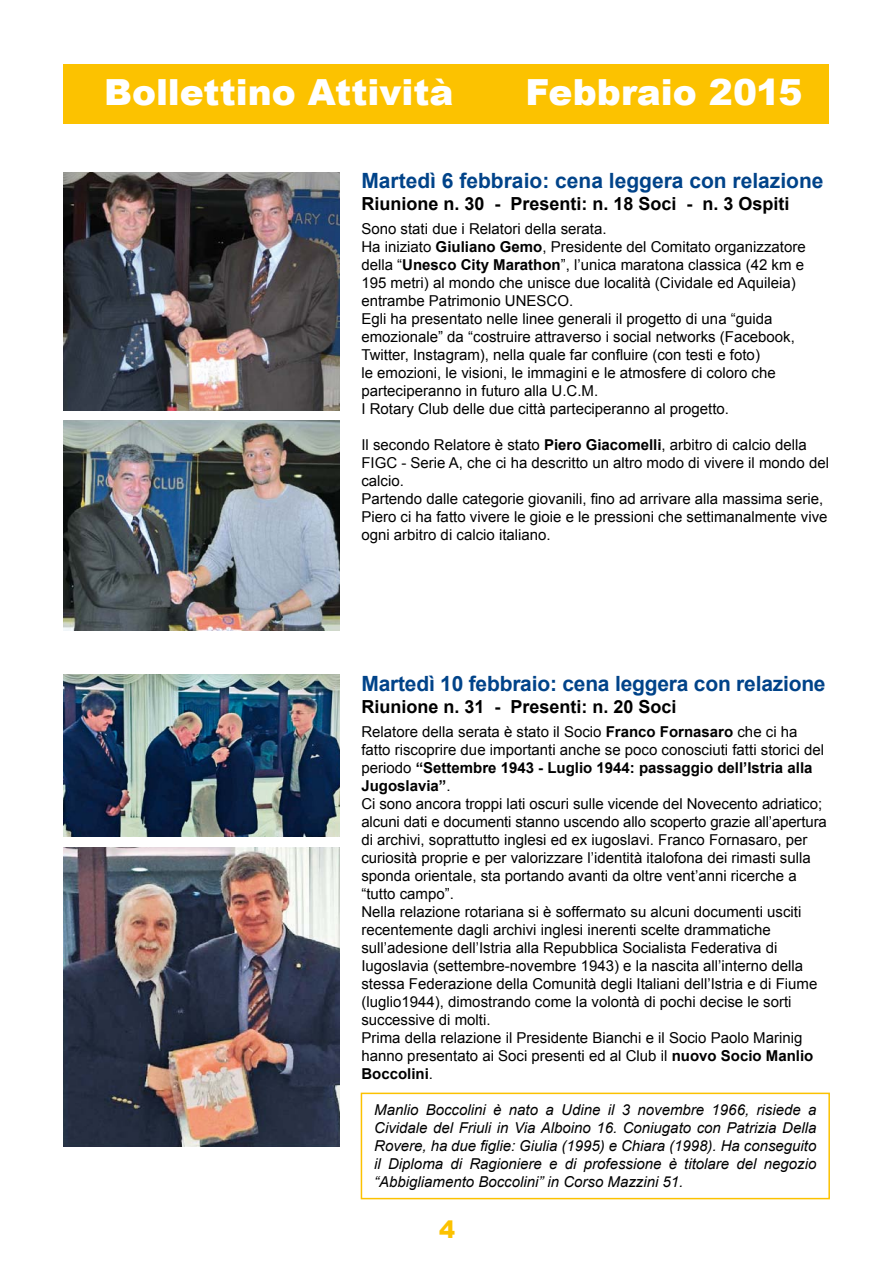
<style>
.page{position:relative;width:893px;height:1263px;background:#fff}
.page>*{position:absolute;margin:0;border:0;box-sizing:border-box;transform-origin:0 0}
.t1{font:900 36px "Arial";color:#fff}
.t2{font:900 24px "Arial";color:#fcc200}
.t3{font:700 21px "Arial";letter-spacing:-.01em;color:#004389}
.t4{font:700 18px "Arial";color:#000}
.t5{font:15px/18px "Arial";color:#000}
.t6{font:italic 15px/18px "Arial";color:#000;text-align:justify}
.s1{font-weight:700}
</style>
<div class="page">
<div style="left:64px;top:64px;width:765px;height:59px;background:#fcc200"></div>
<img style="left:64px;top:173px;width:276px;height:237px">
<img style="left:64px;top:421px;width:276px;height:209px">
<img style="left:64px;top:847px;width:276px;height:299px">
<img style="left:64px;top:675px;width:276px;height:161px">
<div style="left:361px;top:1092px;width:469px;height:107px;border:2px solid #fcc200"></div>
<h1 class="t1" style="left:104px;top:66px;width:351px">Bollettino Attività</h1>
<h1 class="t1" style="left:525px;top:66px;width:278px">Febbraio 2015</h1>
<h3 class="t3" style="left:361px;top:167px;width:464px">Martedì 6 febbraio: cena leggera con relazione</h3>
<p class="t4" style="left:361px;top:191px;width:430px">Riunione n. 30 - Presenti: n. 18 Soci - n. 3 Ospiti</p>
<p class="t5" style="left:361px;top:219px;width:446px">Sono stati due i Relatori della serata.<br>Ha iniziato <span class="s1">Giuliano Gemo</span>, Presidente del Comitato organizzatore della “<span class="s1">Unesco City Marathon</span>”, l’unica maratona classica (42 km e 195 metri) al mondo che unisce due località (Cividale ed Aquileia) entrambe Patrimonio UNESCO.<br>Egli ha presentato nelle linee generali il progetto di una “guida emozionale” da “costruire attraverso i social networks (Facebook, Twitter, Instagram), nella quale far confluire (con testi e foto)<br>le emozioni, le visioni, le immagini e le atmosfere di coloro che parteciperanno in futuro alla U.C.M.<br>I Rotary Club delle due città parteciperanno al progetto.</p>
<p class="t5" style="left:361px;top:435px;width:469px">Il secondo Relatore è stato <span class="s1">Piero Giacomelli</span>, arbitro di calcio della FIGC - Serie A, che ci ha descritto un altro modo di vivere il mondo del calcio.<br>Partendo dalle categorie giovanili, fino ad arrivare alla massima serie, Piero ci ha fatto vivere le gioie e le pressioni che settimanalmente vive ogni arbitro di calcio italiano.</p>
<h3 class="t3" style="left:361px;top:670px;width:466px">Martedì 10 febbraio: cena leggera con relazione</h3>
<p class="t4" style="left:361px;top:694px;width:317px">Riunione n. 31 - Presenti: n. 20 Soci</p>
<p class="t5" style="left:361px;top:723px;width:467px">Relatore della serata è stato il Socio <span class="s1">Franco Fornasaro</span> che ci ha fatto riscoprire due importanti anche se poco conosciuti fatti storici del periodo <span class="s1">“Settembre 1943 - Luglio 1944: passaggio dell’Istria alla Jugoslavia”</span>.<br>Ci sono ancora troppi lati oscuri sulle vicende del Novecento adriatico; alcuni dati e documenti stanno uscendo allo scoperto grazie all’apertura di archivi, soprattutto inglesi ed ex iugoslavi. Franco Fornasaro, per curiosità proprie e per valorizzare l’identità italofona dei rimasti sulla sponda orientale, sta portando avanti da oltre vent’anni ricerche a “tutto campo”.<br>Nella relazione rotariana si è soffermato su alcuni documenti usciti recentemente dagli archivi inglesi inerenti scelte drammatiche sull’adesione dell’Istria alla Repubblica Socialista Federativa di Iugoslavia (settembre-novembre 1943) e la nascita all’interno della stessa Federazione della Comunità degli Italiani dell’Istria e di Fiume (luglio1944), dimostrando come la volontà di pochi decise le sorti successive di molti.<br>Prima della relazione il Presidente Bianchi e il Socio Paolo Marinig hanno presentato ai Soci presenti ed al Club il <span class="s1">nuovo Socio Manlio Boccolini</span>.</p>
<p class="t6" style="left:374px;top:1101px;width:444px">Manlio Boccolini è nato a Udine il 3 novembre 1966, risiede a Cividale del Friuli in Via Alboino 16. Coniugato con Patrizia Della Rovere, ha due figlie: Giulia (1995) e Chiara (1998). Ha conseguito il Diploma di Ragioniere e di professione è titolare del negozio “Abbigliamento Boccolini” in Corso Mazzini 51.</p>
<h2 class="t2" style="left:439px;top:1212px;width:18px">4</h2>
</div>
